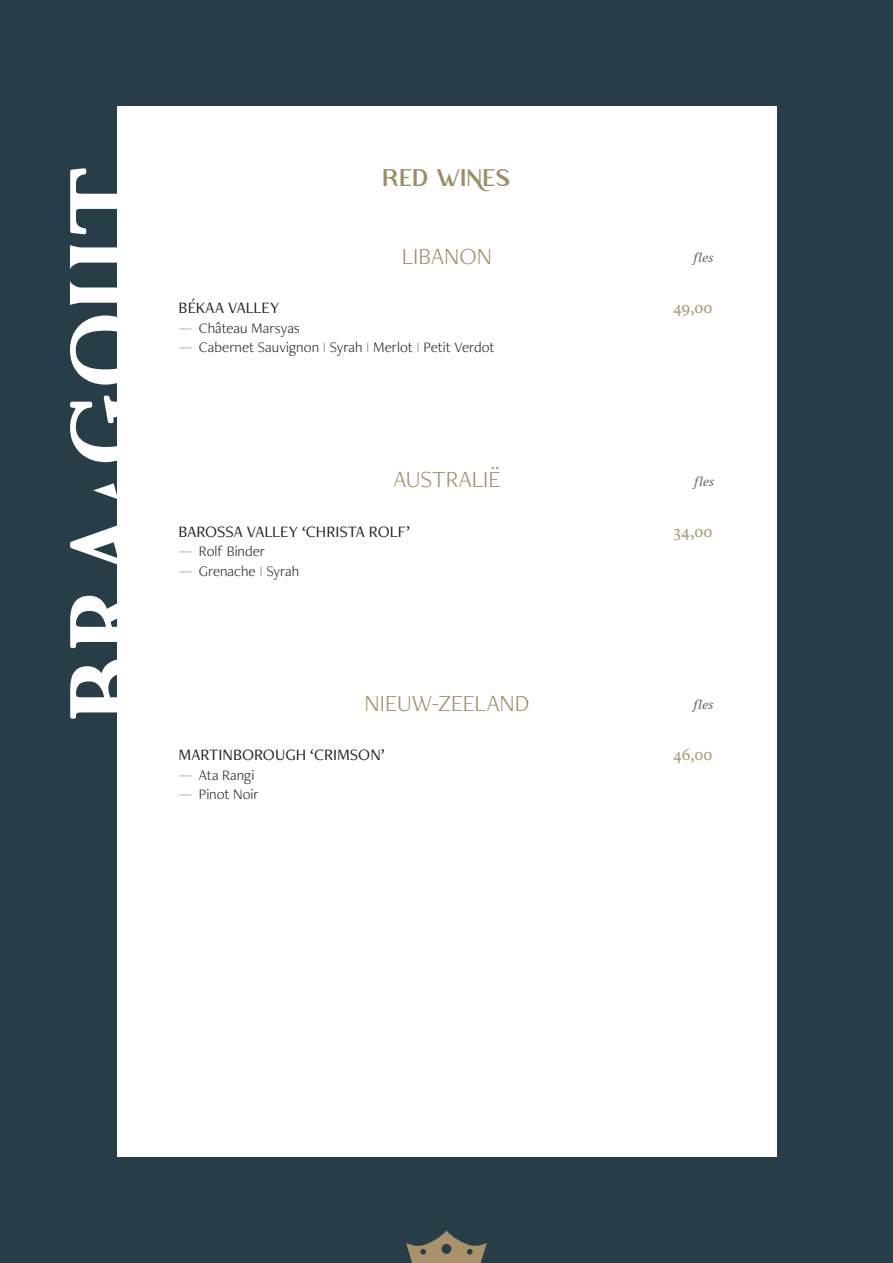
<style>
.page{position:relative;width:893px;height:1263px;background:#273d47}
.page>*{position:absolute;margin:0;border:0;box-sizing:border-box;transform-origin:0 0}
.t1{font:300 24px "Freight Neo Pro";color:#9c8d66}
.t2{font:24px "Rodano";letter-spacing:.05em;color:#9c8d66}
.t3{font:16.5px "Freight Neo Pro";letter-spacing:-.005em;color:#231f20}
.t4{font:500 16.5px "Freight Neo Pro";letter-spacing:.01em;color:#a7996e}
.t5{font:300 15px "Freight Neo Pro";color:#231f20}
.t6{font:italic 12.75px "Utopia";letter-spacing:.015em;color:#636366}
.s1{color:#a28f6c}
</style>
<div class="page">
<div style="left:117px;top:106px;width:659px;height:1051px;background:#fff"></div>
<svg style="left:70px;top:659px;width:47px;height:60px"></svg>
<svg style="left:70px;top:595px;width:47px;height:53px"></svg>
<svg style="left:70px;top:525px;width:47px;height:40px"></svg>
<svg style="left:93px;top:483px;width:24px;height:16px"></svg>
<svg style="left:70px;top:396px;width:47px;height:66px"></svg>
<svg style="left:70px;top:315px;width:47px;height:70px"></svg>
<svg style="left:70px;top:168px;width:47px;height:66px"></svg>
<svg style="left:70px;top:245px;width:47px;height:60px"></svg>
<svg style="left:406px;top:1230px;width:81px;height:33px"></svg>
<h1 class="t2" style="left:383px;top:163px;width:128px">RED WINES</h1>
<h1 class="t1" style="left:402px;top:240px;width:92px">LIBANON</h1>
<p class="t6" style="left:693px;top:251px;width:21px">fles</p>
<p class="t3" style="left:179px;top:297px;width:102px">BÉKAA VALLEY</p>
<p class="t4" style="left:673px;top:297px;width:41px">49,00</p>
<p class="t5" style="left:179px;top:318px;width:123px"><span class="s1">—</span> Château Marsyas</p>
<p class="t5" style="left:179px;top:337px;width:317px"><span class="s1">—</span> Cabernet Sauvignon <span class="s1">I</span> Syrah <span class="s1">I</span> Merlot <span class="s1">I</span> Petit Verdot</p>
<h1 class="t1" style="left:393px;top:463px;width:109px">AUSTRALIË</h1>
<p class="t6" style="left:694px;top:475px;width:21px">fles</p>
<p class="t3" style="left:179px;top:520px;width:233px">BAROSSA VALLEY ‘CHRISTA ROLF’</p>
<p class="t4" style="left:674px;top:520px;width:41px">34,00</p>
<p class="t5" style="left:179px;top:541px;width:88px"><span class="s1">—</span> Rolf Binder</p>
<p class="t5" style="left:179px;top:561px;width:122px"><span class="s1">—</span> Grenache <span class="s1">I</span> Syrah</p>
<h1 class="t1" style="left:364px;top:687px;width:167px">NIEUW-ZEELAND</h1>
<p class="t6" style="left:693px;top:698px;width:21px">fles</p>
<p class="t3" style="left:179px;top:744px;width:208px">MARTINBOROUGH ‘CRIMSON’</p>
<p class="t4" style="left:673px;top:744px;width:41px">46,00</p>
<p class="t5" style="left:179px;top:765px;width:77px"><span class="s1">—</span> Ata Rangi</p>
<p class="t5" style="left:179px;top:784px;width:82px"><span class="s1">—</span> Pinot Noir</p>
</div>
